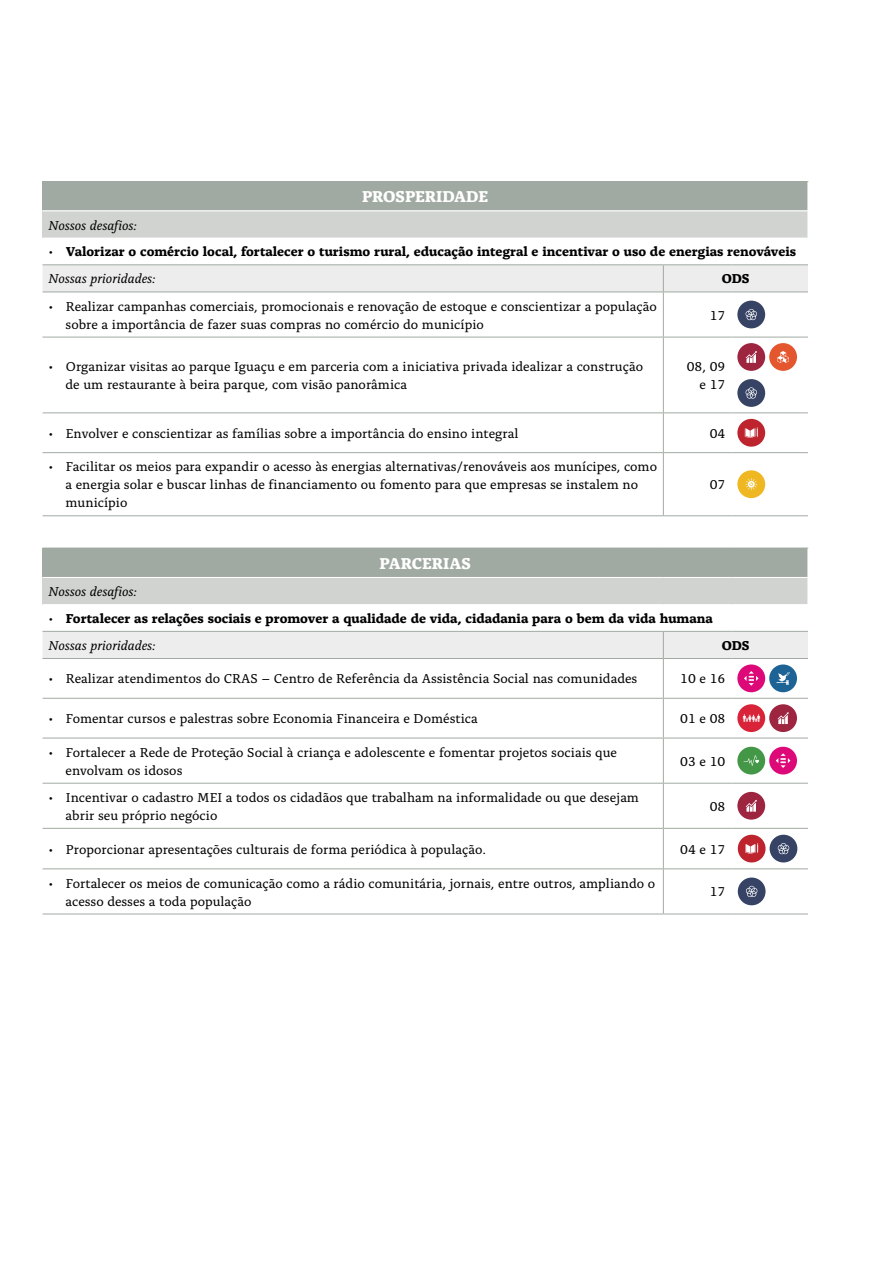
<style>
.page{position:relative;width:893px;height:1263px;background:#fff}
.page>*{position:absolute;margin:0;border:0;box-sizing:border-box;transform-origin:0 0}
.t1{font:700 16.5px "Alda OT";color:#fff}
.t2{font:13.5px/18px "Alda OT";color:#000}
.t3{font:700 13.5px/27.2px "Alda OT";color:#000}
.t4{font:italic 13.5px "Alda OT";color:#000}
.s1{font-weight:400}
.s2{font-weight:400;font-style:italic}
</style>
<div class="page">
<div style="left:43px;top:182px;width:765px;height:29px;background:#a1aaa2"></div>
<div style="left:43px;top:211px;width:765px;height:27px;background:#d0d3cf"></div>
<hr style="left:43px;top:264px;width:620px;height:1px;background:#a1aaa2">
<svg style="left:43px;top:265px;width:765px;height:27px;background:#e9eae9"></svg>
<hr style="left:43px;top:292px;width:620px;height:1px;background:#a1aaa2">
<hr style="left:663px;top:292px;width:1px;height:45px;background:#a1aaa2">
<hr style="left:43px;top:337px;width:620px;height:1px;background:#a1aaa2">
<hr style="left:663px;top:337px;width:1px;height:75px;background:#a1aaa2">
<hr style="left:43px;top:412px;width:620px;height:1px;background:#a1aaa2">
<hr style="left:663px;top:413px;width:1px;height:39px;background:#a1aaa2">
<hr style="left:43px;top:452px;width:620px;height:1px;background:#a1aaa2">
<hr style="left:663px;top:453px;width:1px;height:62px;background:#a1aaa2">
<hr style="left:43px;top:515px;width:620px;height:1px;background:#a1aaa2">
<hr style="left:663px;top:515px;width:68px;height:1px;background:#a1aaa2">
<hr style="left:731px;top:515px;width:77px;height:1px;background:#a1aaa2">
<hr style="left:663px;top:264px;width:68px;height:1px;background:#a1aaa2">
<hr style="left:731px;top:264px;width:77px;height:1px;background:#a1aaa2">
<hr style="left:663px;top:292px;width:68px;height:1px;background:#a1aaa2">
<hr style="left:731px;top:292px;width:77px;height:1px;background:#a1aaa2">
<hr style="left:663px;top:337px;width:68px;height:1px;background:#a1aaa2">
<hr style="left:731px;top:337px;width:77px;height:1px;background:#a1aaa2">
<hr style="left:663px;top:412px;width:68px;height:1px;background:#a1aaa2">
<hr style="left:731px;top:412px;width:77px;height:1px;background:#a1aaa2">
<hr style="left:663px;top:452px;width:68px;height:1px;background:#a1aaa2">
<hr style="left:731px;top:452px;width:77px;height:1px;background:#a1aaa2">
<hr style="left:43px;top:181px;width:620px;height:1px;background:#a1aaa2">
<hr style="left:663px;top:181px;width:68px;height:1px;background:#a1aaa2">
<hr style="left:731px;top:181px;width:77px;height:1px;background:#a1aaa2">
<svg style="left:807px;top:182px;width:1px;height:56px"></svg>
<hr style="left:43px;top:211px;width:620px;height:1px;background:#fff">
<hr style="left:663px;top:211px;width:68px;height:1px;background:#fff">
<hr style="left:731px;top:211px;width:77px;height:1px;background:#fff">
<svg style="left:737px;top:301px;width:28px;height:27px"></svg>
<svg style="left:737px;top:343px;width:60px;height:28px"></svg>
<svg style="left:737px;top:379px;width:28px;height:28px"></svg>
<svg style="left:737px;top:419px;width:28px;height:28px"></svg>
<svg style="left:737px;top:470px;width:28px;height:28px"></svg>
<div style="left:43px;top:548px;width:765px;height:29px;background:#a1aaa2"></div>
<div style="left:43px;top:577px;width:765px;height:28px;background:#d0d3cf"></div>
<hr style="left:43px;top:604px;width:620px;height:1px;background:#fff">
<hr style="left:663px;top:604px;width:68px;height:1px;background:#fff">
<hr style="left:731px;top:604px;width:77px;height:1px;background:#fff">
<div style="left:43px;top:631px;width:765px;height:27px;background:#ecedec"></div>
<hr style="left:43px;top:658px;width:620px;height:1px;background:#a1aaa2">
<hr style="left:663px;top:659px;width:1px;height:39px;background:#a1aaa2">
<hr style="left:43px;top:698px;width:620px;height:1px;background:#a1aaa2">
<hr style="left:663px;top:698px;width:68px;height:1px;background:#a1aaa2">
<hr style="left:663px;top:699px;width:1px;height:39px;background:#a1aaa2">
<hr style="left:731px;top:698px;width:77px;height:1px;background:#a1aaa2">
<hr style="left:43px;top:738px;width:620px;height:1px;background:#a1aaa2">
<hr style="left:663px;top:738px;width:68px;height:1px;background:#a1aaa2">
<hr style="left:663px;top:738px;width:1px;height:45px;background:#a1aaa2">
<hr style="left:731px;top:738px;width:77px;height:1px;background:#a1aaa2">
<hr style="left:43px;top:783px;width:620px;height:1px;background:#a1aaa2">
<hr style="left:663px;top:783px;width:68px;height:1px;background:#a1aaa2">
<hr style="left:663px;top:783px;width:1px;height:45px;background:#a1aaa2">
<hr style="left:731px;top:783px;width:77px;height:1px;background:#a1aaa2">
<hr style="left:43px;top:828px;width:620px;height:1px;background:#a1aaa2">
<hr style="left:663px;top:829px;width:1px;height:39px;background:#a1aaa2">
<hr style="left:43px;top:868px;width:620px;height:1px;background:#a1aaa2">
<hr style="left:663px;top:869px;width:1px;height:45px;background:#a1aaa2">
<hr style="left:43px;top:914px;width:620px;height:1px;background:#a1aaa2">
<hr style="left:663px;top:631px;width:68px;height:1px;background:#a1aaa2">
<hr style="left:731px;top:631px;width:77px;height:1px;background:#a1aaa2">
<hr style="left:663px;top:658px;width:68px;height:1px;background:#a1aaa2">
<hr style="left:731px;top:658px;width:77px;height:1px;background:#a1aaa2">
<hr style="left:663px;top:828px;width:68px;height:1px;background:#a1aaa2">
<hr style="left:731px;top:828px;width:77px;height:1px;background:#a1aaa2">
<hr style="left:663px;top:868px;width:68px;height:1px;background:#a1aaa2">
<hr style="left:731px;top:868px;width:77px;height:1px;background:#a1aaa2">
<hr style="left:663px;top:914px;width:68px;height:1px;background:#a1aaa2">
<hr style="left:731px;top:914px;width:77px;height:1px;background:#a1aaa2">
<svg style="left:807px;top:548px;width:1px;height:56px"></svg>
<hr style="left:43px;top:577px;width:620px;height:1px;background:#fff">
<hr style="left:663px;top:577px;width:68px;height:1px;background:#fff">
<hr style="left:731px;top:577px;width:77px;height:1px;background:#fff">
<div style="left:737px;top:664px;width:28px;height:28px;background:#dd0979;border-radius:50%"></div>
<svg style="left:744px;top:671px;width:15px;height:15px"></svg>
<svg style="left:769px;top:664px;width:28px;height:28px"></svg>
<svg style="left:737px;top:704px;width:60px;height:28px"></svg>
<svg style="left:737px;top:747px;width:28px;height:27px"></svg>
<div style="left:769px;top:747px;width:28px;height:27px;background:#dd0979;border-radius:50%"></div>
<svg style="left:776px;top:753px;width:14px;height:15px"></svg>
<svg style="left:737px;top:792px;width:28px;height:28px"></svg>
<svg style="left:738px;top:835px;width:59px;height:27px"></svg>
<svg style="left:738px;top:877px;width:27px;height:28px"></svg>
<p class="t1" style="left:362px;top:190px;width:128px">PROSPERIDADE</p>
<p class="t4" style="left:49px;top:219px;width:90px">Nossos desafios:</p>
<p class="t3" style="left:49px;top:239px;width:749px"><span class="s1">•</span> Valorizar o comércio local, fortalecer o turismo rural, educação integral e incentivar o uso de energias renováveis<br><span class="s2">Nossas prioridades:</span></p>
<p class="t3" style="left:722px;top:266px;width:29px">ODS</p>
<p class="t2" style="left:66px;top:298px;width:593px;text-indent:-17px">• Realizar campanhas comerciais, promocionais e renovação de estoque e conscientizar a população sobre a importância de fazer suas compras no comércio do município</p>
<p class="t2" style="left:710px;top:307px;width:17px">17</p>
<p class="t2" style="left:66px;top:359px;width:579px;text-indent:-17px">• Organizar visitas ao parque Iguaçu e em parceria com a iniciativa privada idealizar a construção de um restaurante à beira parque, com visão panorâmica</p>
<p class="t2" style="left:687px;top:359px;width:40px;text-align:right">08, 09 e 17</p>
<p class="t2" style="left:49px;top:425px;width:471px">• Envolver e conscientizar as famílias sobre a importância do ensino integral</p>
<p class="t2" style="left:710px;top:425px;width:17px">04</p>
<p class="t2" style="left:66px;top:459px;width:593px;text-indent:-17px">• Facilitar os meios para expandir o acesso às energias alternativas/renováveis aos munícipes, como a energia solar e buscar linhas de financiamento ou fomento para que empresas se instalem no município</p>
<p class="t2" style="left:710px;top:477px;width:17px">07</p>
<p class="t1" style="left:380px;top:557px;width:93px">PARCERIAS</p>
<p class="t4" style="left:49px;top:586px;width:90px">Nossos desafios:</p>
<p class="t3" style="left:49px;top:606px;width:666px"><span class="s1">•</span> Fortalecer as relações sociais e promover a qualidade de vida, cidadania para o bem da vida humana<br><span class="s2">Nossas prioridades:</span></p>
<p class="t3" style="left:722px;top:633px;width:29px">ODS</p>
<p class="t2" style="left:49px;top:671px;width:590px">• Realizar atendimentos do CRAS – Centro de Referência da Assistência Social nas comunidades</p>
<p class="t2" style="left:680px;top:671px;width:47px">10 e 16</p>
<p class="t2" style="left:49px;top:711px;width:431px">• Fomentar cursos e palestras sobre Economia Financeira e Doméstica</p>
<p class="t2" style="left:680px;top:711px;width:47px">01 e 08</p>
<p class="t2" style="left:66px;top:744px;width:553px;text-indent:-17px">• Fortalecer a Rede de Proteção Social à criança e adolescente e fomentar projetos sociais que envolvam os idosos</p>
<p class="t2" style="left:680px;top:753px;width:47px">03 e 10</p>
<p class="t2" style="left:66px;top:789px;width:575px;text-indent:-17px">• Incentivar o cadastro MEI a todos os cidadãos que trabalham na informalidade ou que desejam abrir seu próprio negócio</p>
<p class="t2" style="left:710px;top:798px;width:17px">08</p>
<p class="t2" style="left:49px;top:841px;width:439px">• Proporcionar apresentações culturais de forma periódica à população.</p>
<p class="t2" style="left:680px;top:841px;width:47px">04 e 17</p>
<p class="t2" style="left:66px;top:875px;width:591px;text-indent:-17px">• Fortalecer os meios de comunicação como a rádio comunitária, jornais, entre outros, ampliando o acesso desses a toda população</p>
<p class="t2" style="left:710px;top:884px;width:17px">17</p>
</div>
